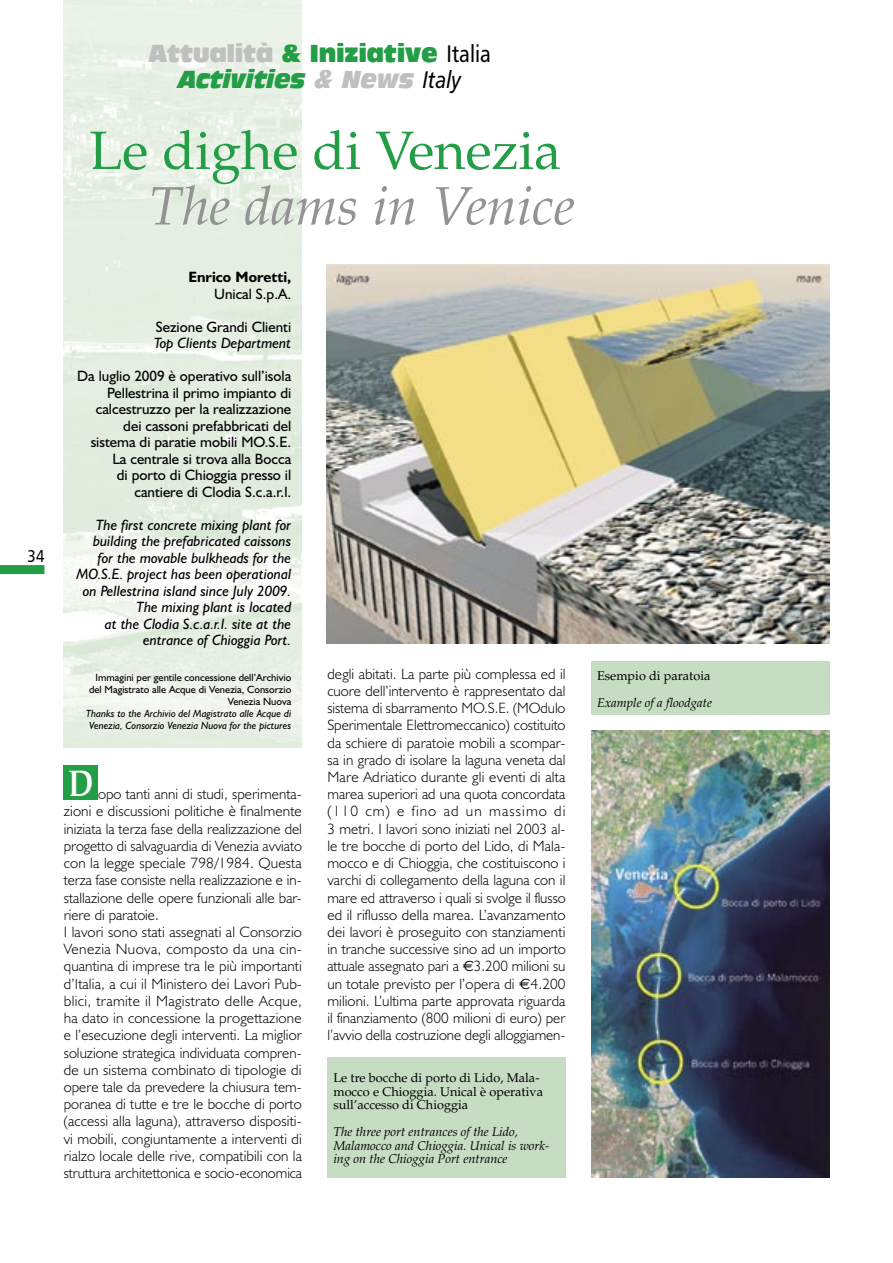
<style>
.page{position:relative;width:893px;height:1263px;background:#fff}
.page>*{position:absolute;margin:0;border:0;box-sizing:border-box;transform-origin:0 0}
.t1{font:54px "Palatino";color:#239d46}
.t2{font:italic 54px "Palatino";color:#939393}
.t3{font:700 37.2px "Palatino";color:#fff;scale:.8 1}
.t4{font:24px/25.5px "Antique Olive Nord";color:#239d46;text-align:center;scale:.75 1}
.t5{font:17.25px "Humanist 777 BT Roman B";color:#000;scale:.85 1}
.t6{font:300 15px/17.2px "Humanist 521 BT";letter-spacing:.005em;color:#000}
.t7{font:15px/16.5px "Humanist 521 BT";color:#000;text-align:right}
.t8{font:italic 15px/16.5px "Humanist 521 BT";color:#000;text-align:right}
.t9{font:700 15px "Humanist 521 BT";color:#000}
.t10{font:italic 12.75px/13.5px "Palatino";color:#000}
.t11{font:12.75px/13.5px "Palatino";color:#000}
.t12{font:10.5px/12px "Humanist 521 BT";color:#000;text-align:right}
.t13{font:italic 10.5px/12px "Humanist 521 BT";color:#000;text-align:center}
.s1{color:#c0c0c0}
.s2{font-family:"Humanist 777 BT Roman B";color:#000}
.s3{font-style:italic}
.s4{font-style:italic;color:#c0c0c0}
.s5{font-family:"Humanist 777 BT Italic B";color:#000}
.s6{font-family:"Euro Sans";font-weight:400}
</style>
<div class="page">
<div style="left:0;top:565px;width:44px;height:9px;background:#239d46"></div>
<img style="left:64px;top:0;width:238px;height:747px">
<div style="left:327px;top:1057px;width:239px;height:121px;background:#c6ddc3"></div>
<div style="left:64px;top:765px;width:34px;height:34px;background:#239d46"></div>
<img style="left:327px;top:265px;width:502px;height:379px">
<div style="left:591px;top:661px;width:238px;height:54px;background:#c6ddc3"></div>
<img style="left:591px;top:730px;width:238px;height:448px">
<p class="t5" style="left:28px;top:545px;width:21px">34</p>
<h3 class="t4" style="left:148px;top:40px;width:458px"><span class="s1">Attualità</span> &amp; Iniziative <span class="s2">Italia<br></span><span class="s3">Activities</span> <span class="s4">&amp; News</span> <span class="s5">Italy</span></h3>
<h1 class="t1" style="left:89px;top:119px;width:473px">Le dighe di Venezia</h1>
<h1 class="t2" style="left:149px;top:175px;width:427px">The dams in Venice</h1>
<p class="t9" style="left:189px;top:268px;width:104px">Enrico Moretti,</p>
<p class="t7" style="left:214px;top:285px;width:79px">Unical S.p.A.</p>
<p class="t7" style="left:156px;top:318px;width:137px">Sezione Grandi Clienti</p>
<p class="t8" style="left:154px;top:334px;width:139px">Top Clients Department</p>
<p class="t7" style="left:77px;top:367px;width:216px">Da luglio 2009 è operativo sull’isola<br>Pellestrina il primo impianto di calcestruzzo per la realizzazione dei cassoni prefabbricati del sistema di paratie mobili MO.S.E.<br>La centrale si trova alla Bocca<br>di porto di Chioggia presso il cantiere di Clodia S.c.a.r.l.</p>
<p class="t8" style="left:76px;top:516px;width:216px">The first concrete mixing plant for building the prefabricated caissons for the movable bulkheads for the MO.S.E. project has been operational on Pellestrina island since July 2009.<br>The mixing plant is located<br>at the Clodia S.c.a.r.l. site at the entrance of Chioggia Port.</p>
<p class="t12" style="left:89px;top:671px;width:204px">Immagini per gentile concessione dell’Archivio del Magistrato alle Acque di Venezia, Consorzio<br>Venezia Nuova</p>
<p class="t13" style="left:86px;top:707px;width:207px">Thanks to the Archivio del Magistrato alle Acque di<br>Venezia, Consorzio Venezia Nuova for the pictures</p>
<h2 class="t3" style="left:68px;top:761px;width:32px">D</h2>
<p class="t6" style="left:64px;top:785px;width:240px;text-indent:34px">opo tanti anni di studi, sperimenta&shy;zioni e discussioni politiche è finalmente iniziata la terza fase della realizzazione del progetto di salvaguardia di Venezia avviato con la legge speciale 798/1984. Questa terza fase consiste nella realizzazione e in&shy;stallazione delle opere funzionali alle bar&shy;riere di paratoie.<br>I lavori sono stati assegnati al Consorzio Venezia Nuova, composto da una cin&shy;quantina di imprese tra le più importanti d’Italia, a cui il Ministero dei Lavori Pub&shy;blici, tramite il Magistrato delle Acque, ha dato in concessione la progettazione e l’esecuzione degli interventi. La miglior soluzione strategica individuata compren&shy;de un sistema combinato di tipologie di opere tale da prevedere la chiusura tem&shy;poranea di tutte e tre le bocche di porto (accessi alla laguna), attraverso dispositi&shy;vi mobili, congiuntamente a interventi di rialzo locale delle rive, compatibili con la struttura architettonica e socio-economica</p>
<p class="t6" style="left:327px;top:665px;width:240px;text-align:justify">degli abitati. La parte più complessa ed il cuore dell’intervento è rappresentato dal sistema di sbarramento MO.S.E. (MOdulo Sperimentale Elettromeccanico) costituito da schiere di paratoie mobili a scompar&shy;sa in grado di isolare la laguna veneta dal Mare Adriatico durante gli eventi di alta marea superiori ad una quota concordata (110 cm) e fino ad un massimo di 3 metri. I lavori sono iniziati nel 2003 al&shy;le tre bocche di porto del Lido, di Mala&shy;mocco e di Chioggia, che costituiscono i varchi di collegamento della laguna con il mare ed attraverso i quali si svolge il flusso ed il riflusso della marea. L’avanzamento dei lavori è proseguito con stanziamenti in tranche successive sino ad un importo attuale assegnato pari a <span class="s6">€</span>3.200 milioni su un totale previsto per l’opera di <span class="s6">€</span>4.200 milioni. L’ultima parte approvata riguarda il finanziamento (800 milioni di euro) per l’avvio della costruzione degli alloggiamen-</p>
<p class="t11" style="left:597px;top:669px;width:115px">Esempio di paratoia</p>
<p class="t10" style="left:597px;top:696px;width:117px">Example of a floodgate</p>
<p class="t11" style="left:333px;top:1071px;width:211px">Le tre bocche di porto di Lido, Mala&shy;mocco e Chioggia. Unical è operativa sull’accesso di Chioggia</p>
<p class="t10" style="left:333px;top:1125px;width:217px">The three port entrances of the Lido,<br>Malamocco and Chioggia. Unical is work&shy;ing on the Chioggia Port entrance</p>
</div>
